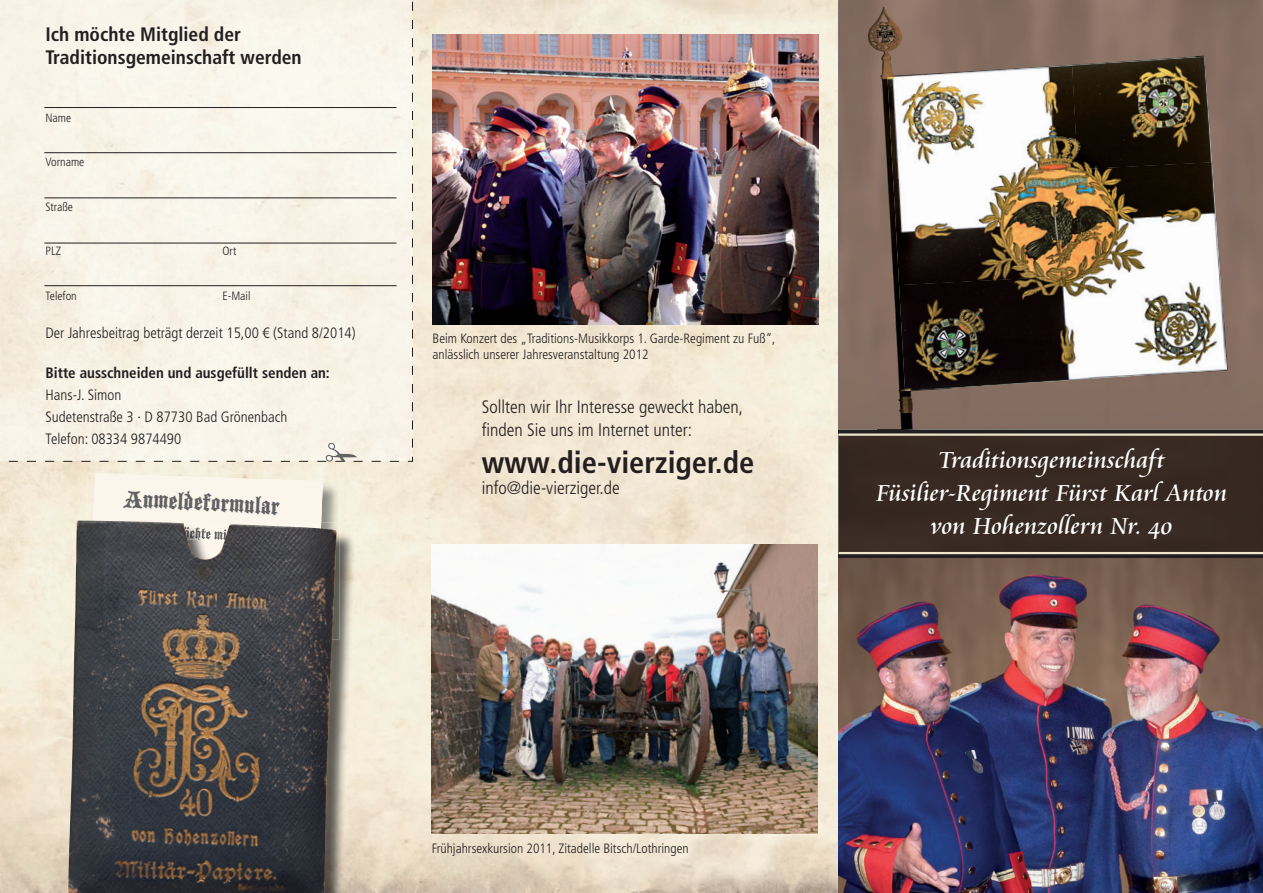
<style>
.page{position:relative;width:1263px;height:893px;background:#fff}
.page>*{position:absolute;margin:0;border:0;box-sizing:border-box;transform-origin:0 0}
.t1{font:700 condensed 30.45px "Frutiger LT Pro";color:#231f20}
.t2{font:25.5px/32.5px "Cataneo OSFBT";letter-spacing:-.005em;color:#fff;text-align:center}
.t3{font:24.9px "Blackmoor Let Plain";color:#616164}
.t4{font:700 condensed 19.5px/23.4px "Frutiger LT Pro";color:#231f20}
.t5{font:300 condensed 18px/22.8px "Frutiger LT Pro";color:#231f20}
.t6{font:300 condensed 15px/22px "Frutiger LT Pro";color:#231f20}
.t7{font:700 condensed 15px "Frutiger LT Pro";color:#231f20}
.t8{font:300 condensed 13.5px/16.2px "Frutiger LT Pro";color:#231f20}
.t9{font:300 condensed 12px "Frutiger LT Pro";color:#231f20}
</style>
<div class="page">
<img style="left:413px;top:0;width:374px;height:367px">
<img style="left:787px;top:0;width:51px;height:893px">
<img style="left:368px;top:367px;width:420px;height:526px">
<img style="left:838px;top:558px;width:425px;height:335px">
<div style="left:838px;top:429px;width:425px;height:129px;background:linear-gradient(to right,#231f20,#231f20)"></div>
<div style="left:838px;top:0;width:425px;height:429px;background:#866e61"></div>
<img style="left:433px;top:35px;width:386px;height:289px">
<img style="left:877px;top:429px;width:42px;height:2px">
<img style="left:871px;top:322px;width:81px;height:107px">
<div style="left:952px;top:375px;width:291px;height:52px;background:#856d60"></div>
<img style="left:1227px;top:322px;width:15px;height:54px">
<img style="left:855px;top:0;width:48px;height:322px">
<div style="left:1195px;top:0;width:44px;height:322px;background:#866d61"></div>
<img style="left:903px;top:0;width:194px;height:65px">
<img style="left:1097px;top:0;width:98px;height:57px">
<img style="left:887px;top:65px;width:185px;height:114px">
<img style="left:1072px;top:57px;width:140px;height:112px">
<img style="left:893px;top:169px;width:184px;height:116px">
<img style="left:1077px;top:162px;width:143px;height:113px">
<img style="left:899px;top:275px;width:190px;height:116px">
<img style="left:1083px;top:268px;width:144px;height:111px">
<img style="left:432px;top:544px;width:386px;height:290px">
<svg style="left:87px;top:473px;width:236px;height:48px;background:#faf4ea"></svg>
<img style="left:337px;top:522px;width:18px;height:371px">
<img style="left:68px;top:521px;width:269px;height:372px">
<svg style="left:0;top:0;width:413px;height:462px;background:#f6f1e6"></svg>
<hr style="left:44px;top:285px;width:352px;height:1px;background:#231f20">
<svg style="left:4px;top:443px;width:395px;height:19px;background:#efebe0"></svg>
<div style="left:839px;top:436px;width:424px;height:116px;background:#372921"></div>
<hr style="left:838px;top:433px;width:425px;height:3px;background:#eee5cb">
<hr style="left:838px;top:552px;width:425px;height:2px;background:#eee5cb">
<h3 class="t4" style="left:46px;top:23px;width:258px">Ich möchte Mitglied der<br>Traditionsgemeinschaft werden</h3>
<p class="t9" style="left:46px;top:111px;width:27px">Name</p>
<p class="t9" style="left:46px;top:155px;width:40px">Vorname</p>
<p class="t9" style="left:46px;top:200px;width:29px">Straße</p>
<p class="t9" style="left:46px;top:244px;width:17px">PLZ</p>
<p class="t9" style="left:223px;top:244px;width:15px">Ort</p>
<p class="t9" style="left:46px;top:289px;width:33px">Telefon</p>
<p class="t9" style="left:223px;top:289px;width:29px">E-Mail</p>
<p class="t6" style="left:46px;top:322px;width:312px">Der Jahresbeitrag beträgt derzeit 15,00 € (Stand 8/2014)</p>
<p class="t7" style="left:46px;top:364px;width:286px">Bitte ausschneiden und ausgefüllt senden an:</p>
<p class="t6" style="left:46px;top:384px;width:243px">Hans-J. Simon<br>Sudetenstraße 3 · D 87730 Bad Grönenbach<br>Telefon: 08334 9874490</p>
<h3 class="t3" style="left:125px;top:479px;width:157px;rotate:3deg">Anmeldeformular</h3>
<p class="t8" style="left:433px;top:330px;width:344px">Beim Konzert des „Traditions-Musikkorps 1. Garde-Regiment zu Fuß“, anlässlich unserer Jahresveranstaltung 2012</p>
<h3 class="t5" style="left:482px;top:396px;width:263px">Sollten wir Ihr Interesse geweckt haben, finden Sie uns im Internet unter:</h3>
<h1 class="t1" style="left:482px;top:444px;width:274px">www.die-vierziger.de</h1>
<h3 class="t5" style="left:482px;top:477px;width:139px">info@die-vierziger.de</h3>
<h2 class="t2" style="left:876px;top:445px;width:353px">Traditionsgemeinschaft<br>Füsilier-Regiment Fürst Karl Anton von Hohenzollern Nr. 40</h2>
<p class="t8" style="left:432px;top:840px;width:258px">Frühjahrsexkursion 2011, Zitadelle Bitsch/Lothringen</p>
</div>
